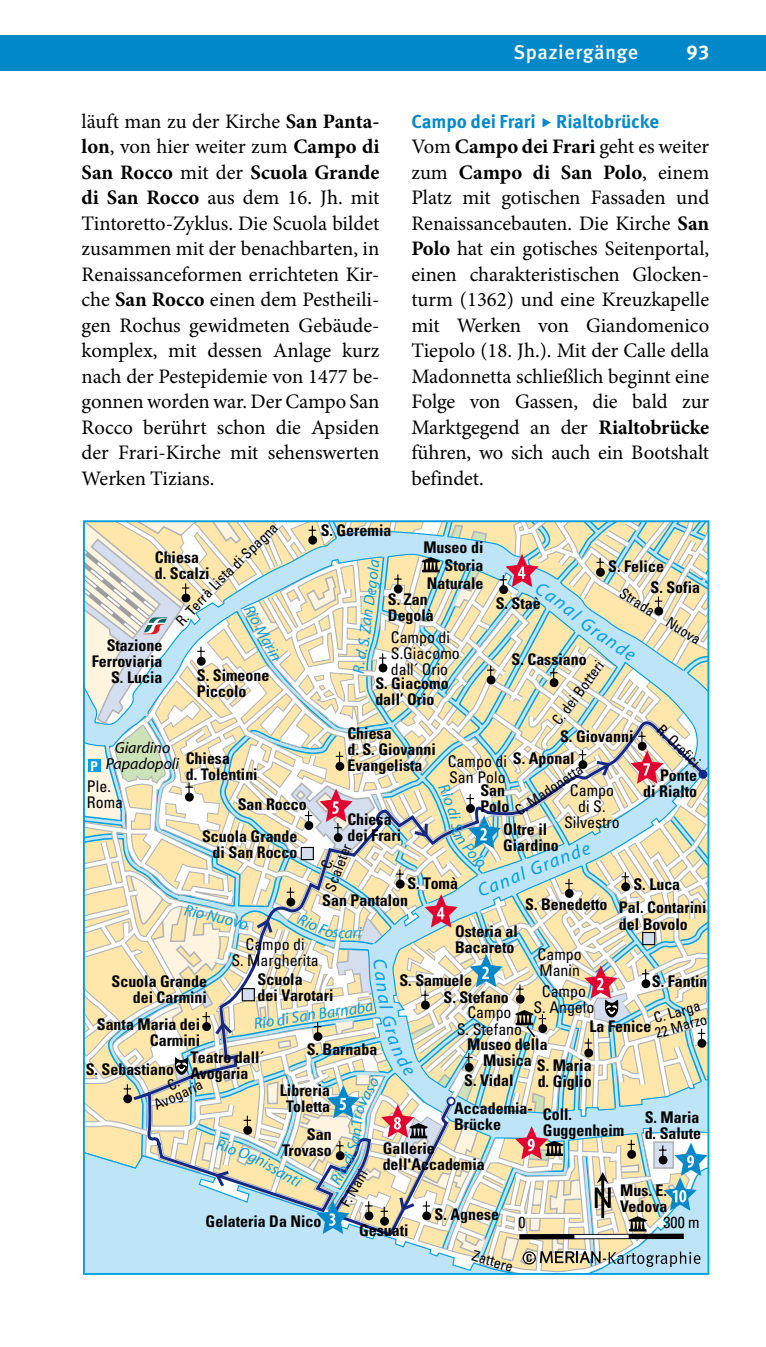
<style>
.page{position:relative;width:766px;height:1347px;background:#fff}
.page>*{position:absolute;margin:0;border:0;box-sizing:border-box;transform-origin:0 0}
.t1{font:20.5px/25.5px "Minion Pro";letter-spacing:-.005em;color:#000;text-align:justify}
.t2{font:500 20px "Meta Pro";letter-spacing:.025em;color:#fff}
.t3{font:700 20px "Meta Pro";color:#fff}
.t4{font:700 18.75px "Meta Pro";letter-spacing:-.005em;color:#0088c9}
.t5{font:italic 18.75px "Myriad";color:#009ee0}
.t6{font:700 condensed 16px/16px "Univers";color:#000}
.t7{font:condensed 16px/16px "Univers";color:#000;text-align:center}
.t8{font:italic 16px "Myriad";color:#009ee0}
.t9{font:italic 16px/16px "Myriad";color:#000;text-align:center}
.t10{font:condensed 14.75px/14.8px "Univers";color:#000}
.t11{font:condensed 14.5px/12px "Univers";color:#000;text-align:center}
.t12{font:700 condensed 13.5px "Univers";color:#fff}
.s1{font-weight:700}
</style>
<div class="page">
<div style="left:0;top:35px;width:765px;height:36px;background:#0088c9"></div>
<svg style="left:83px;top:520px;width:627px;height:755px"></svg>
<p class="t2" style="left:513px;top:37px;width:126px">Spaziergänge</p>
<p class="t3" style="left:686px;top:37px;width:24px">93</p>
<p class="t1" style="left:81px;top:108px;width:299px">läuft man zu der Kirche <span class="s1">San Panta&shy;lon</span>, von hier weiter zum <span class="s1">Campo di San Rocco</span> mit der <span class="s1">Scuola Grande di San Rocco</span> aus dem 16. Jh. mit Tintoretto-Zyklus. Die Scuola bildet zusammen mit der benachbarten, in Renaissanceformen errichteten Kir&shy;che <span class="s1">San Rocco</span> einen dem Pestheili&shy;gen Rochus gewidmeten Gebäude&shy;komplex, mit dessen Anlage kurz nach der Pestepidemie von 1477 be&shy;gonnen worden war. Der Campo San Rocco berührt schon die Apsiden der Frari-Kirche mit sehenswerten Werken Tizians.</p>
<p class="t4" style="left:411px;top:106px;width:249px">Campo dei Frari Rialtobrücke</p>
<p class="t1" style="left:411px;top:134px;width:299px">Vom <span class="s1">Campo dei Frari</span> geht es weiter zum <span class="s1">Campo di San Polo</span>, einem Platz mit gotischen Fassaden und Renaissancebauten. Die Kirche <span class="s1">San Polo</span> hat ein gotisches Seitenportal, einen charakteristischen Glocken&shy;turm (1362) und eine Kreuzkapelle mit Werken von Giandomenico Tiepolo (18. Jh.). Mit der Calle della Madonnetta schließlich beginnt eine Folge von Gassen, die bald zur Marktgegend an der <span class="s1">Rialtobrücke </span>führen, wo sich auch ein Bootshalt befindet.</p>
<p class="t6" style="left:320px;top:522px;width:72px">S. Geremia</p>
<p class="t6" style="left:423px;top:538px;width:62px;line-height:18px;text-align:right">Museo di<br>Storia<br>Naturale</p>
<p class="t6" style="left:155px;top:549px;width:56px">Chiesa d. Scalzi</p>
<p class="t6" style="left:650px;top:556px;width:51px;line-height:20.8px;text-indent:-42px">S. Felice<br>S. Sofia</p>
<p class="t10" style="left:173px;top:618px;width:60px;rotate:-47deg">R. Terrà Li</p>
<p class="t10" style="left:624px;top:585px;width:95px;rotate:32deg">Strada Nuova</p>
<p class="t6" style="left:388px;top:591px;width:41px">S. Zan</p>
<p class="t6" style="left:495px;top:595px;width:47px">S. Staè</p>
<p class="t6" style="left:388px;top:607px;width:47px">Degolà</p>
<p class="t8" style="left:255px;top:602px;width:63px;rotate:61deg">Rio Marin</p>
<p class="t7" style="left:391px;top:629px;width:70px;text-align:left">Campo di<br>S.Giacomo dall´ Orio</p>
<p class="t6" style="left:92px;top:637px;width:72px;text-align:right">Stazione<br>Ferroviaria<br>S. Lucia</p>
<p class="t6" style="left:511px;top:651px;width:77px">S. Cassiano</p>
<p class="t11" style="left:550px;top:719px;width:77px;rotate:-53deg">C. dei Botteri</p>
<p class="t6" style="left:197px;top:667px;width:74px">S. Simeone<br>Piccolo</p>
<p class="t6" style="left:375px;top:675px;width:75px">S. Giacomo dall’ Orio</p>
<p class="t10" style="left:664px;top:722px;width:55px;rotate:44deg">R. Orefici</p>
<p class="t6" style="left:347px;top:725px;width:90px">Chiesa<br>d. S. Giovanni<br>Evangelista</p>
<p class="t6" style="left:512px;top:724px;width:122px;line-height:22.2px;text-indent:47px">S. Giovanni<br>S. Aponal</p>
<p class="t9" style="left:106px;top:740px;width:75px">Giardino<br>Papadopoli</p>
<p class="t6" style="left:186px;top:750px;width:73px">Chiesa<br>d. Tolentini</p>
<p class="t7" style="left:447px;top:752px;width:61px;text-align:left">Campo di<br>San Polo</p>
<p class="t12" style="left:90px;top:757px;width:9px">P</p>
<p class="t10" style="left:512px;top:805px;width:80px;rotate:-34deg">C. Madonetta</p>
<p class="t6" style="left:643px;top:767px;width:55px;text-align:right">Ponte<br>di Rialto</p>
<p class="t7" style="left:87px;top:777px;width:38px;text-align:left">Ple.<br>Roma</p>
<p class="t6" style="left:480px;top:781px;width:31px">San<br>Polo</p>
<p class="t7" style="left:564px;top:782px;width:57px">Campo di S.<br>Silvestro</p>
<p class="t6" style="left:202px;top:787px;width:106px;line-height:32.8px;text-indent:36px">San Rocco<br>Scuola Grande</p>
<p class="t6" style="left:212px;top:844px;width:86px">di San Rocco</p>
<p class="t6" style="left:347px;top:811px;width:55px">Chiesa dei Frari</p>
<p class="t6" style="left:503px;top:821px;width:57px">Oltre il<br>Giardino</p>
<p class="t11" style="left:312px;top:884px;width:51px;rotate:-69deg">C.<br>Scaleter</p>
<p class="t5" style="left:474px;top:882px;width:77px;rotate:-22deg">Canal Gr</p>
<p class="t6" style="left:407px;top:875px;width:52px">S. Tomà</p>
<p class="t6" style="left:633px;top:876px;width:48px">S. Luca</p>
<p class="t6" style="left:322px;top:892px;width:87px">San Pantalon</p>
<p class="t6" style="left:525px;top:896px;width:84px">S. Benedetto</p>
<p class="t6" style="left:618px;top:899px;width:89px">Pal. Contarini del Bovolo</p>
<p class="t8" style="left:186px;top:901px;width:67px;rotate:13deg">Rio Nuovo</p>
<p class="t6" style="left:455px;top:923px;width:64px">Osteria al<br>Bacareto</p>
<p class="t8" style="left:353px;top:925px;width:10px">ri</p>
<p class="t7" style="left:231px;top:936px;width:89px">Campo di<br>S. Margherita</p>
<p class="t7" style="left:537px;top:945px;width:46px;text-align:left">Campo<br>Manin</p>
<p class="t6" style="left:257px;top:971px;width:77px">Scuola<br>dei Varotari</p>
<p class="t6" style="left:399px;top:971px;width:74px">S. Samuele</p>
<p class="t6" style="left:651px;top:973px;width:57px">S. Fantin</p>
<p class="t6" style="left:111px;top:973px;width:97px;text-align:right">Scuola Grande dei Carmini</p>
<p class="t6" style="left:97px;top:1016px;width:105px">Santa Maria dei</p>
<p class="t6" style="left:150px;top:1032px;width:52px">Carmini</p>
<p class="t6" style="left:190px;top:1049px;width:75px">Teatro dall´</p>
<p class="t6" style="left:190px;top:1065px;width:60px">Avogaria</p>
<p class="t7" style="left:533px;top:983px;width:62px">Campo<br>S. Angelo</p>
<p class="t6" style="left:443px;top:989px;width:67px">S. Stefano</p>
<p class="t10" style="left:649px;top:1011px;width:55px;rotate:-16deg">C. Larga<br>22 Marzo</p>
<p class="t7" style="left:456px;top:1004px;width:67px">Campo<br>S. Stefano</p>
<p class="t8" style="left:290px;top:1009px;width:45px;rotate:-9deg">San Ba</p>
<p class="t6" style="left:589px;top:1018px;width:63px">La Fenice</p>
<p class="t6" style="left:536px;top:1057px;width:56px">S. Maria d. Giglio</p>
<p class="t6" style="left:467px;top:1036px;width:82px;text-align:center">Museo della<br>Musica</p>
<p class="t6" style="left:306px;top:1041px;width:72px">S. Barnaba</p>
<p class="t6" style="left:86px;top:1061px;width:90px">S. Sebastiano</p>
<p class="t6" style="left:464px;top:1071px;width:51px">S. Vidal</p>
<p class="t10" style="left:147px;top:1089px;width:54px;line-height:12px;text-align:center;rotate:-25deg">C.<br>Avogaria</p>
<p class="t6" style="left:280px;top:1082px;width:52px;text-align:center">Libreria<br>Toletta</p>
<p class="t6" style="left:454px;top:1100px;width:80px">Accademia-<br>Brücke</p>
<p class="t6" style="left:542px;top:1106px;width:83px">Coll.<br>Guggenheim</p>
<p class="t6" style="left:644px;top:1109px;width:58px">S. Maria d. Salute</p>
<p class="t6" style="left:282px;top:1126px;width:51px;text-align:right">San<br>Trovaso</p>
<p class="t6" style="left:382px;top:1140px;width:104px">Gallerie dell'Accademia</p>
<p class="t11" style="left:338px;top:1202px;width:41px;rotate:-60deg">F. Nani</p>
<p class="t6" style="left:620px;top:1181px;width:49px">Mus. E.<br>Vedova</p>
<p class="t6" style="left:434px;top:1206px;width:66px">S. Agnese</p>
<p class="t6" style="left:205px;top:1213px;width:117px">Gelateria Da Nico</p>
<p class="t7" style="left:518px;top:1214px;width:9px">0</p>
<p class="t7" style="left:663px;top:1214px;width:38px">300 m</p>
<p class="t6" style="left:359px;top:1222px;width:51px">Gesuati</p>
<p class="t10" style="left:474px;top:1248px;width:44px;rotate:16deg">Zattere</p>
</div>
